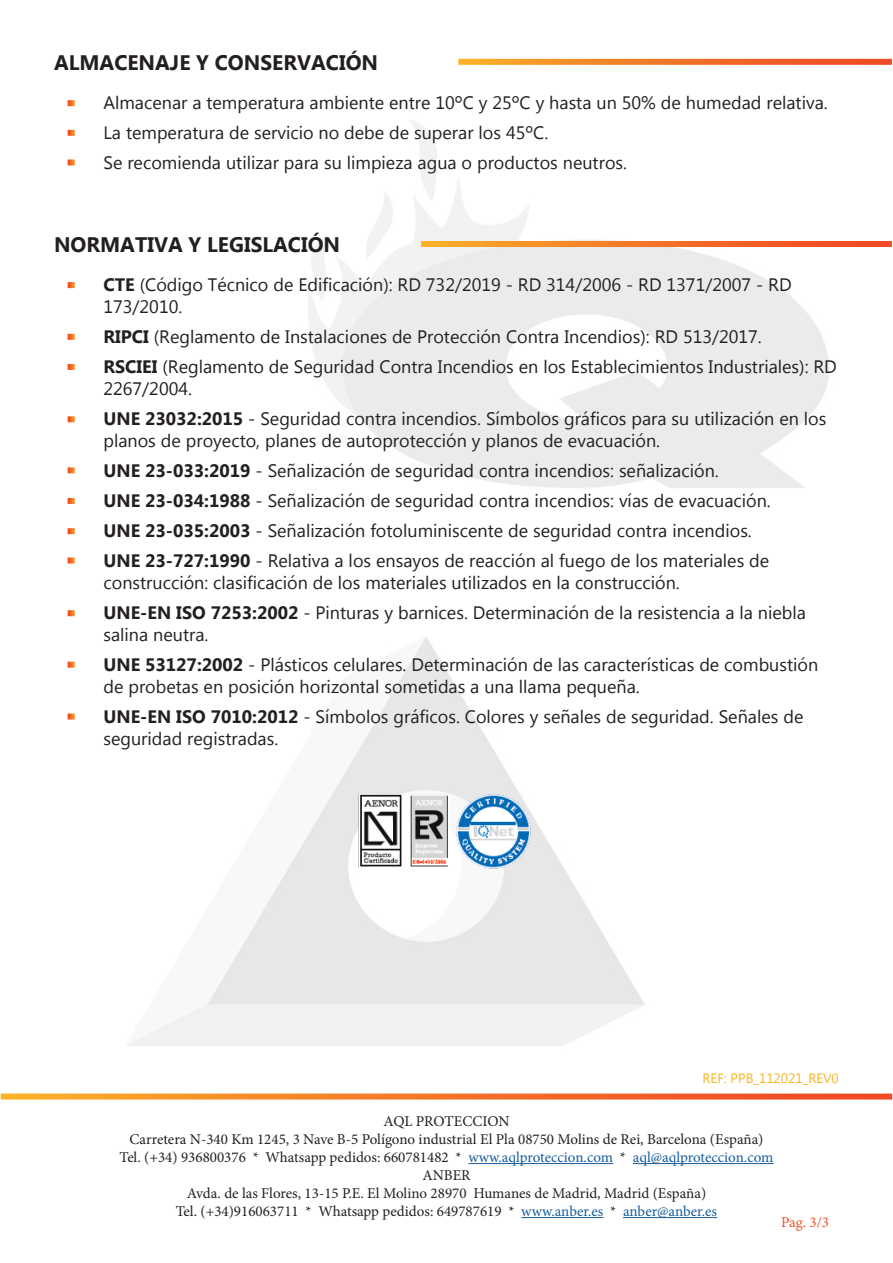
<style>
.page{position:relative;width:893px;height:1263px;background:#fff}
.page>*{position:absolute;margin:0;border:0;box-sizing:border-box;transform-origin:0 0}
.t1{font:700 21px "Microsoft New Tai Lue";color:#231f20}
.t2{font:18px/30px "Microsoft New Tai Lue";color:#231f20}
.t3{font:15px/18px "Minion Pro";color:#231f20;text-align:center}
.t4{font:15px "Minion Pro";color:#f05126}
.t5{font:13.5px "Microsoft New Tai Lue";color:#fcb325}
.s1{font-weight:700}
.s2{color:#175d9e}
</style>
<div class="page">
<svg style="left:1px;top:1093px;width:891px;height:6px;background:#f4823a"></svg>
<hr style="left:468px;top:1163px;width:145px;height:1px;background:#175d9e">
<hr style="left:633px;top:1163px;width:140px;height:1px;background:#175d9e">
<hr style="left:521px;top:1217px;width:82px;height:1px;background:#175d9e">
<hr style="left:623px;top:1217px;width:94px;height:1px;background:#175d9e">
<svg style="left:458px;top:59px;width:434px;height:6px;background:#f47a2c"></svg>
<svg style="left:68px;top:159px;width:7px;height:6px"></svg>
<svg style="left:68px;top:100px;width:7px;height:6px"></svg>
<svg style="left:68px;top:130px;width:7px;height:6px"></svg>
<svg style="left:421px;top:241px;width:471px;height:6px;background:#f37626"></svg>
<svg style="left:68px;top:364px;width:7px;height:6px"></svg>
<svg style="left:68px;top:416px;width:7px;height:6px"></svg>
<svg style="left:68px;top:467px;width:7px;height:6px"></svg>
<svg style="left:68px;top:498px;width:7px;height:6px"></svg>
<svg style="left:68px;top:528px;width:7px;height:6px"></svg>
<svg style="left:68px;top:557px;width:7px;height:6px"></svg>
<svg style="left:68px;top:610px;width:7px;height:6px"></svg>
<svg style="left:68px;top:662px;width:7px;height:6px"></svg>
<svg style="left:68px;top:713px;width:7px;height:6px"></svg>
<svg style="left:68px;top:282px;width:7px;height:6px"></svg>
<svg style="left:68px;top:334px;width:7px;height:6px"></svg>
<img style="left:359px;top:789px;width:175px;height:84px">
<p class="t1" style="left:54px;top:50px;width:326px">ALMACENAJE Y CONSERVACIÓN</p>
<p class="t2" style="left:103px;top:90px;width:726px">Almacenar a temperatura ambiente entre 10ºC y 25ºC y hasta un 50% de humedad relativa.<br>La temperatura de servicio no debe de superar los 45ºC.<br>Se recomienda utilizar para su limpieza agua o productos neutros.</p>
<p class="t1" style="left:54px;top:232px;width:288px">NORMATIVA Y LEGISLACIÓN</p>
<p class="t2" style="left:103px;top:275px;width:690px;line-height:21.9px"><span class="s1">CTE</span> (Código Técnico de Edificación): RD 732/2019 - RD 314/2006 - RD 1371/2007 - RD<br>173/2010.</p>
<p class="t2" style="left:103px;top:323px;width:735px"><span class="s1">RIPCI</span> (Reglamento de Instalaciones de Protección Contra Incendios): RD 513/2017.<br><span class="s1">RSCIEI</span> (Reglamento de Seguridad Contra Incendios en los Establecimientos Industriales): RD</p>
<p class="t2" style="left:103px;top:375px;width:724px">2267/2004.<br><span class="s1">UNE 23032:2015</span> - Seguridad contra incendios. Símbolos gráficos para su utilización en los</p>
<p class="t2" style="left:103px;top:427px;width:669px">planos de proyecto, planes de autoprotección y planos de evacuación.<br><span class="s1">UNE 23-033:2019</span> - Señalización de seguridad contra incendios: señalización.<br><span class="s1">UNE 23-034:1988</span> - Señalización de seguridad contra incendios: vías de evacuación.<br><span class="s1">UNE 23-035:2003</span> - Señalización fotoluminiscente de seguridad contra incendios.<br><span class="s1">UNE 23-727:1990</span> - Relativa a los ensayos de reacción al fuego de los materiales de</p>
<p class="t2" style="left:103px;top:569px;width:704px">construcción: clasificación de los materiales utilizados en la construcción.<br><span class="s1">UNE-EN ISO 7253:2002</span> - Pinturas y barnices. Determinación de la resistencia a la niebla</p>
<p class="t2" style="left:103px;top:621px;width:716px">salina neutra.<br><span class="s1">UNE 53127:2002</span> - Plásticos celulares. Determinación de las características de combustión</p>
<p class="t2" style="left:103px;top:673px;width:701px">de probetas en posición horizontal sometidas a una llama pequeña.<br><span class="s1">UNE-EN ISO 7010:2012</span> - Símbolos gráficos. Colores y señales de seguridad. Señales de</p>
<p class="t2" style="left:103px;top:725px;width:176px">seguridad registradas.</p>
<p class="t5" style="left:702px;top:1071px;width:138px">REF: PPB_112021_REV0</p>
<p class="t3" style="left:120px;top:1112px;width:655px">AQL PROTECCION<br>Carretera N-340 Km 1245, 3 Nave B-5 Polígono industrial El Pla 08750 Molins de Rei, Barcelona (España)<br>Tel. (+34) 936800376 * Whatsapp pedidos: 660781482 * <span class="s2">www.aqlproteccion.com</span> * <span class="s2">aql@aqlproteccion.com </span>ANBER<br>Avda. de las Flores, 13-15 P.E. El Molino 28970 Humanes de Madrid, Madrid (España)<br>Tel. (+34)916063711 * Whatsapp pedidos: 649787619 * <span class="s2">www.anber.es</span> * <span class="s2">anber@anber.es</span></p>
<p class="t4" style="left:781px;top:1212px;width:49px">Pag. 3/3</p>
</div>
